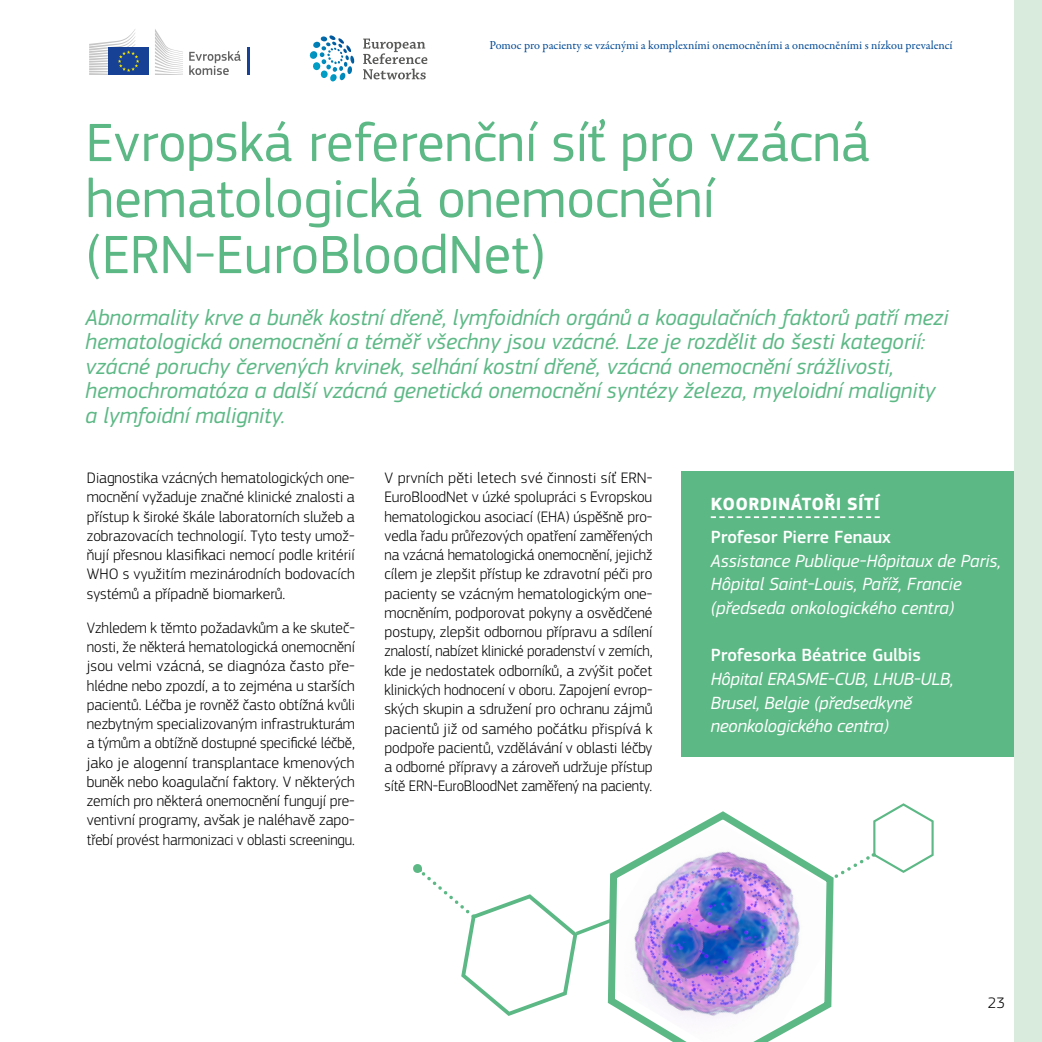
<style>
.page{position:relative;width:1042px;height:1042px;background:#fff}
.page>*{position:absolute;margin:0;border:0;box-sizing:border-box;transform-origin:0 0}
.t1{font:56px/56px "EC Square Sans Pro";color:#5cb885}
.t2{font:italic 22.75px/24.5px "EC Square Sans Pro";color:#5cb885}
.t3{font:italic 18.38px/23.6px "EC Square Sans Pro";color:#fff}
.t4{font:500 18.38px "EC Square Sans Pro";color:#fff}
.t5{font:700 18.38px "EC Square Sans Pro";letter-spacing:.02em;color:#fff}
.t6{font:300 15.75px/19.2px "EC Square Sans Pro";letter-spacing:-.01em;color:#000;text-align:justify}
.t7{font:12.25px "Garamond Premr Pro";color:#004994}
</style>
<div class="page">
<div style="left:681px;top:471px;width:357px;height:285px;background:#5cb885"></div>
<svg style="left:711px;top:516px;width:169px;height:2px"></svg>
<div style="left:1014px;top:0;width:28px;height:1042px;background:#d8ebdd"></div>
<img style="left:618px;top:811px;width:216px;height:231px">
<svg style="left:830px;top:803px;width:103px;height:78px"></svg>
<svg style="left:413px;top:864px;width:205px;height:152px"></svg>
<svg style="left:155px;top:29px;width:28px;height:46px"></svg>
<div style="left:108px;top:48px;width:41px;height:27px;background:#164194"></div>
<svg style="left:89px;top:29px;width:50px;height:46px"></svg>
<svg style="left:189px;top:51px;width:52px;height:24px"></svg>
<hr style="left:247px;top:48px;width:2px;height:27px;background:#164194">
<svg style="left:363px;top:39px;width:64px;height:40px"></svg>
<svg style="left:309px;top:35px;width:46px;height:47px"></svg>
<p class="t7" style="left:489px;top:38px;width:465px">Pomoc pro pacienty se vzácnými a komplexními onemocněními a onemocněními s nízkou prevalencí</p>
<h1 class="t1" style="left:86px;top:115px;width:785px">Evropská referenční síť pro vzácná hematologická onemocnění (ERN-EuroBloodNet)</h1>
<p class="t2" style="left:86px;top:305px;width:864px">Abnormality krve a buněk kostní dřeně, lymfoidních orgánů a koagulačních faktorů patří mezi hematologická onemocnění a téměř všechny jsou vzácné. Lze je rozdělit do šesti kategorií: vzácné poruchy červených krvinek, selhání kostní dřeně, vzácná onemocnění srážlivosti, hemochromatóza a další vzácná genetická onemocnění syntézy železa, myeloidní malignity a lymfoidní malignity.</p>
<p class="t6" style="left:87px;top:468px;width:270px">Diagnostika vzácných hematologických one&shy;mocnění vyžaduje značné klinické znalosti a přístup k široké škále laboratorních služeb a zobrazovacích technologií. Tyto testy umož&shy;ňují přesnou klasifikaci nemocí podle kritérií WHO s využitím mezinárodních bodovacích systémů a případně biomarkerů.</p>
<p class="t6" style="left:87px;top:618px;width:270px">Vzhledem k těmto požadavkům a ke skuteč&shy;nosti, že některá hematologická onemocnění jsou velmi vzácná, se diagnóza často pře&shy;hlédne nebo zpozdí, a to zejména u starších pacientů. Léčba je rovněž často obtížná kvůli nezbytným specializovaným infrastrukturám a týmům a obtížně dostupné specifické léčbě, jako je alogenní transplantace kmenových buněk nebo koagulační faktory. V některých zemích pro některá onemocnění fungují pre&shy;ventivní programy, avšak je naléhavě zapo&shy;třebí provést harmonizaci v oblasti screeningu.</p>
<p class="t6" style="left:384px;top:468px;width:270px">V prvních pěti letech své činnosti síť ERN-EuroBloodNet v úzké spolupráci s Evropskou hematologickou asociací (EHA) úspěšně pro&shy;vedla řadu průřezových opatření zaměřených na vzácná hematologická onemocnění, jejichž cílem je zlepšit přístup ke zdravotní péči pro pacienty se vzácným hematologickým one&shy;mocněním, podporovat pokyny a osvědčené postupy, zlepšit odbornou přípravu a sdílení znalostí, nabízet klinické poradenství v zemích, kde je nedostatek odborníků, a zvýšit počet klinických hodnocení v oboru. Zapojení evrop&shy;ských skupin a sdružení pro ochranu zájmů pacientů již od samého počátku přispívá k podpoře pacientů, vzdělávání v oblasti léčby a odborné přípravy a zároveň udržuje přístup sítě ERN-EuroBloodNet zaměřený na pacienty.</p>
<p class="t5" style="left:711px;top:492px;width:170px">KOORDINÁTOŘI SÍTÍ</p>
<p class="t4" style="left:711px;top:526px;width:182px">Profesor Pierre Fenaux</p>
<p class="t3" style="left:711px;top:549px;width:292px">Assistance Publique-Hôpitaux de Paris,<br>Hôpital Saint-Louis, Paříž, Francie (předseda onkologického centra)</p>
<p class="t4" style="left:711px;top:644px;width:211px">Profesorka Béatrice Gulbis</p>
<p class="t3" style="left:711px;top:667px;width:244px">Hôpital ERASME-CUB, LHUB-ULB,<br>Brusel, Belgie (předsedkyně neonkologického centra)</p>
<p class="t6" style="left:988px;top:993px;width:19px">23</p>
</div>
